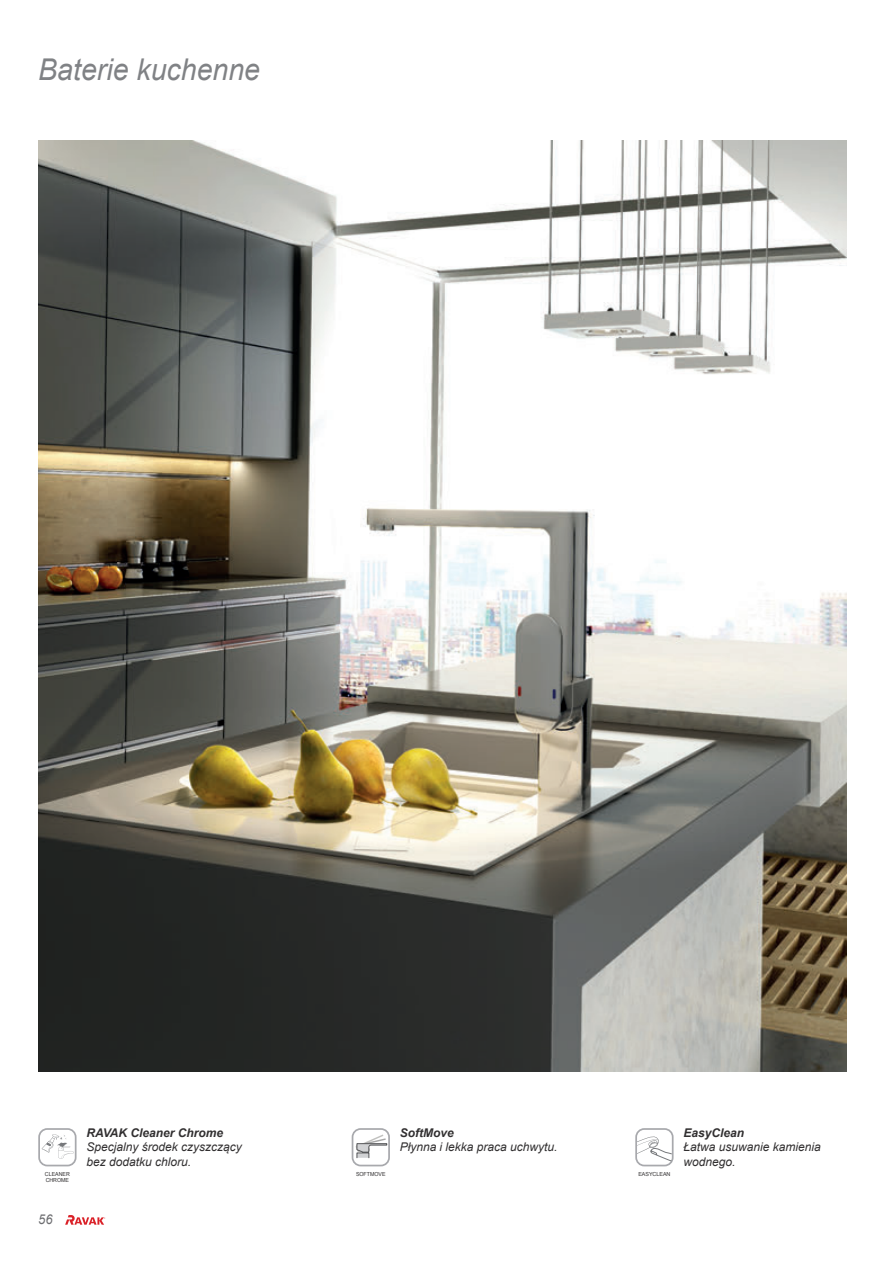
<style>
.page{position:relative;width:893px;height:1263px;background:#fff}
.page>*{position:absolute;margin:0;border:0;box-sizing:border-box;transform-origin:0 0}
.t1{font:italic 30px "Arial";color:#808285;scale:.95 1}
.t2{font:italic 13.5px "Arial";color:#6c6d70;scale:.95 1}
.t3{font:italic 12px/14.4px "Arial";color:#312f30}
.t4{font:italic 700 12px "Arial";color:#312f30}
.t5{font:5.55px "Arial";color:#312f30;scale:.95 1}
.t6{font:5.55px "Arial";color:#312f30}
</style>
<div class="page">
<svg style="left:65px;top:1215px;width:40px;height:10px"></svg>
<img style="left:38px;top:140px;width:808px;height:931px">
<div style="left:635px;top:1128px;width:39px;height:38px;border:2px solid #a8a9ad;border-radius:8px"></div>
<svg style="left:637px;top:1136px;width:35px;height:25px"></svg>
<div style="left:38px;top:1128px;width:39px;height:38px;border:2px solid #a8a9ad;border-radius:8px"></div>
<svg style="left:42px;top:1133px;width:32px;height:25px"></svg>
<div style="left:352px;top:1128px;width:38px;height:38px;border:2px solid #a8a9ad;border-radius:8px"></div>
<svg style="left:355px;top:1134px;width:32px;height:24px"></svg>
<h1 class="t1" style="left:38px;top:50px;width:235px">Baterie kuchenne</h1>
<p class="t4" style="left:86px;top:1125px;width:138px">RAVAK Cleaner Chrome</p>
<p class="t3" style="left:86px;top:1140px;width:157px">Specjalny środek czyszczący bez dodatku chloru.</p>
<p class="t4" style="left:400px;top:1125px;width:55px">SoftMove</p>
<p class="t3" style="left:400px;top:1140px;width:159px">Płynna i lekka praca uchwytu.</p>
<p class="t5" style="left:356px;top:1170px;width:33px">SOFTMOVE</p>
<p class="t5" style="left:45px;top:1170px;width:28px">CLEANER</p>
<p class="t6" style="left:638px;top:1170px;width:34px">EASYCLEAN</p>
<p class="t5" style="left:46px;top:1177px;width:26px">CHROME</p>
<p class="t2" style="left:38px;top:1210px;width:17px">56</p>
<p class="t4" style="left:683px;top:1125px;width:62px">EasyClean</p>
<p class="t3" style="left:683px;top:1140px;width:139px">Łatwa usuwanie kamienia wodnego.</p>
</div>
